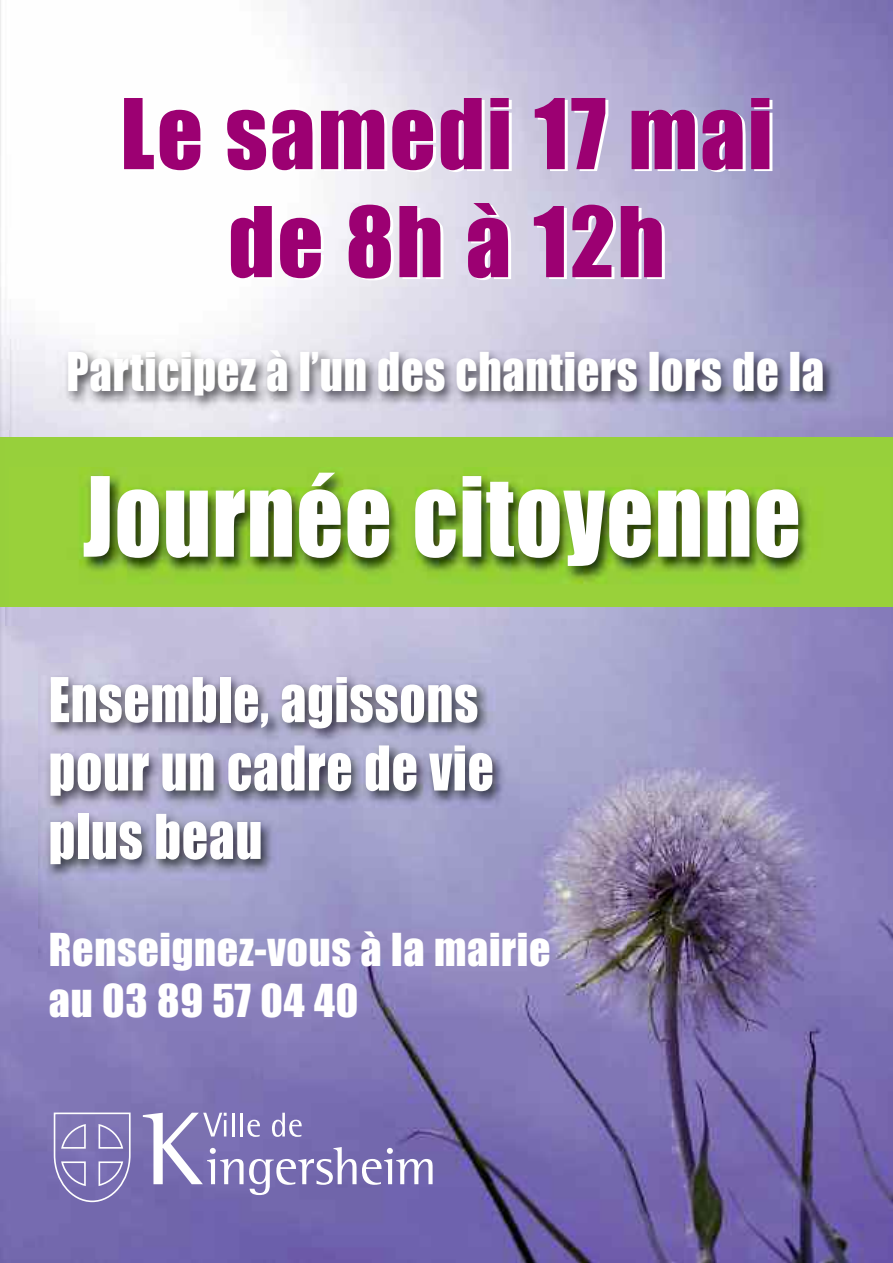
<style>
.page{position:relative;width:893px;height:1263px;background:#fff}
.page>*{position:absolute;margin:0;border:0;box-sizing:border-box;transform-origin:0 0}
.t1{font:102px "Impact";letter-spacing:.015em;color:#fff;scale:.9 1}
.t2{font:90px/108px "Impact";letter-spacing:.025em;color:#9c0072;text-align:center}
.t3{font:57px/68.4px "Impact";letter-spacing:.015em;color:#fff;scale:.9 1}
.t4{font:49.5px "Impact";letter-spacing:.015em;color:#fff;scale:.9 1}
.t5{font:42px/50.4px "Impact";letter-spacing:.015em;color:#fff}
</style>
<div class="page">
<img style="left:0;top:0;width:893px;height:1263px">
<img style="left:39px;top:664px;width:588px;height:294px">
<img style="left:6px;top:607px;width:885px;height:19px">
<svg style="left:6px;top:431px;width:4px;height:6px"></svg>
<img style="left:6px;top:437px;width:4px;height:170px">
<img style="left:10px;top:437px;width:881px;height:170px">
<svg style="left:143px;top:1113px;width:290px;height:82px;background:#8c83bc"></svg>
<svg style="left:53px;top:1112px;width:78px;height:91px;background:#8b82bc"></svg>
<img style="left:10px;top:339px;width:883px;height:98px">
<img style="left:891px;top:437px;width:2px;height:29px">
<h2 class="t2" style="left:120px;top:84px;width:654px">Le samedi 17 mai de 8h à 12h</h2>
<p class="t4" style="left:67px;top:345px;width:843px">Participez à l’un des chantiers lors de la</p>
<h1 class="t1" style="left:83px;top:462px;width:799px">Journée citoyenne</h1>
<p class="t3" style="left:49px;top:668px;width:496px">Ensemble, agissons pour un cadre de vie plus beau</p>
<p class="t5" style="left:49px;top:927px;width:503px">Renseignez-vous à la mairie au 03 89 57 04 40</p>
</div>
